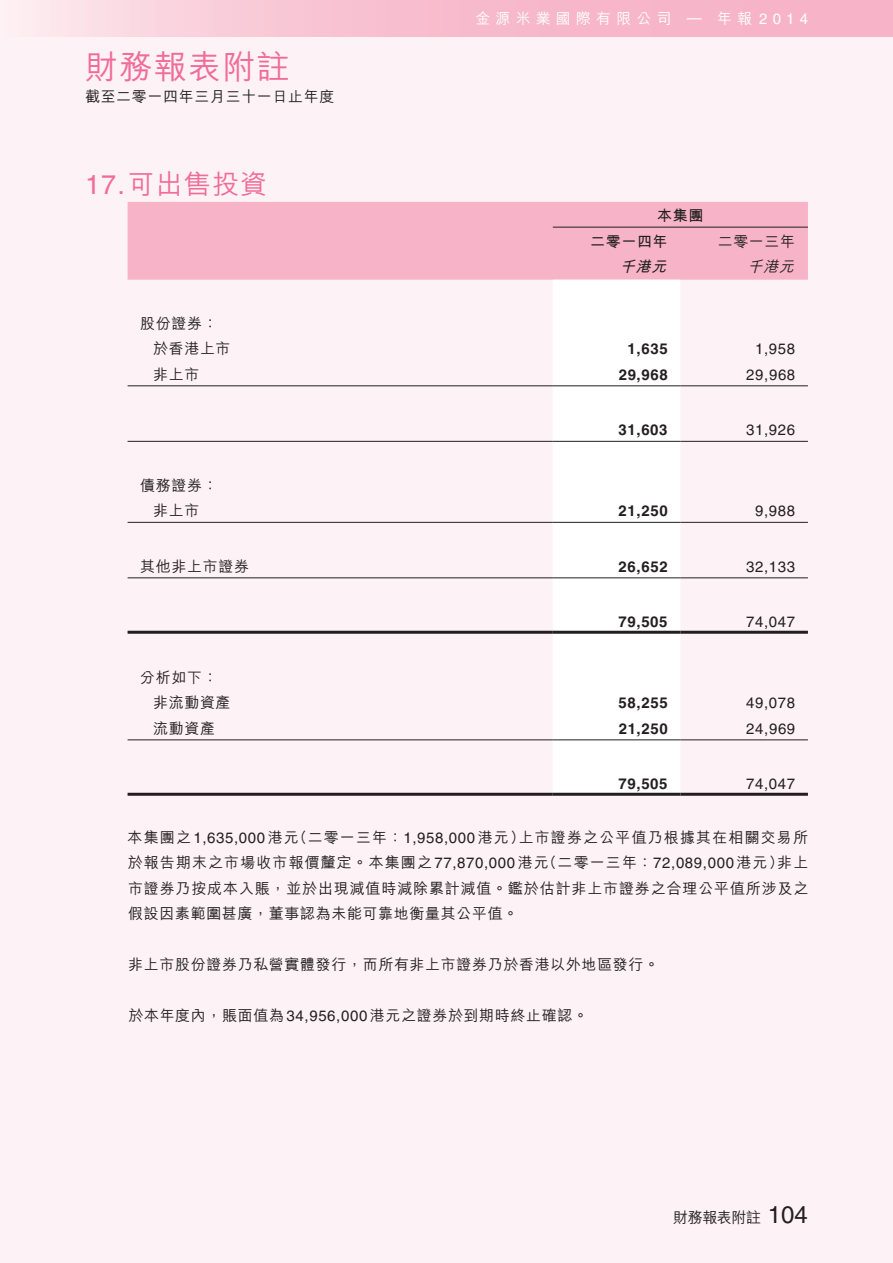
<style>
.page{position:relative;width:893px;height:1263px;background:#fff}
.page>*{position:absolute;margin:0;border:0;box-sizing:border-box;transform-origin:0 0}
.t1{font:500 33px "M Hei HK";letter-spacing:.04em;color:#f16c9a}
.t2{font:500 27px "M Hei HK";letter-spacing:.04em;color:#f16c9a}
.t3{font:24px "Helvetica";color:#231f20}
.t4{font:500 15px/25.5px "M Hei HK";letter-spacing:.04em;color:#231f20}
.t5{font:15px "Helvetica";letter-spacing:.04em;color:#231f20}
.t6{font:700 15px "Helvetica";letter-spacing:.04em;color:#231f20}
.t7{font:500 15px "M Hei HK";letter-spacing:.075em;color:#231f20}
.t8{font:500 15px "M Hei HK";letter-spacing:.34em;color:#fff}
.t9{font:700 15px "M Hei HK";letter-spacing:.04em;color:#231f20}
.t10{font:15px "Helvetica";color:#fff}
.t11{font:italic 500 15px "M Hei HK";color:#231f20}
.t12{font:italic 700 15px "M Hei HK";color:#231f20}
.s1{font-family:"Helvetica";font-weight:400}
.s2{font-family:"M Hei HK";font-weight:500}
</style>
<div class="page">
<div style="left:0;top:30px;width:893px;height:1233px;background:#fdf3f6"></div>
<svg style="left:0;top:0;width:893px;height:36px;background:#f8c3d2"></svg>
<div style="left:128px;top:202px;width:680px;height:78px;background:#f7b4c8"></div>
<div style="left:553px;top:280px;width:127px;height:513px;background:#fff"></div>
<hr style="left:553px;top:227px;width:255px;height:1px;background:#231f20">
<hr style="left:128px;top:385px;width:425px;height:1px;background:#231f20">
<hr style="left:553px;top:385px;width:127px;height:1px;background:#231f20">
<hr style="left:680px;top:385px;width:128px;height:1px;background:#231f20">
<hr style="left:128px;top:441px;width:425px;height:1px;background:#231f20">
<hr style="left:553px;top:441px;width:127px;height:1px;background:#231f20">
<hr style="left:680px;top:441px;width:128px;height:1px;background:#231f20">
<hr style="left:128px;top:522px;width:425px;height:1px;background:#231f20">
<hr style="left:553px;top:522px;width:127px;height:1px;background:#231f20">
<hr style="left:680px;top:522px;width:128px;height:1px;background:#231f20">
<hr style="left:128px;top:577px;width:425px;height:1px;background:#231f20">
<hr style="left:553px;top:577px;width:127px;height:1px;background:#231f20">
<hr style="left:680px;top:577px;width:128px;height:1px;background:#231f20">
<hr style="left:128px;top:631px;width:425px;height:3px;background:#231f20">
<hr style="left:553px;top:631px;width:127px;height:3px;background:#231f20">
<hr style="left:680px;top:631px;width:128px;height:3px;background:#231f20">
<hr style="left:128px;top:739px;width:425px;height:1px;background:#231f20">
<hr style="left:553px;top:739px;width:127px;height:1px;background:#231f20">
<hr style="left:680px;top:739px;width:128px;height:1px;background:#231f20">
<hr style="left:128px;top:793px;width:425px;height:3px;background:#231f20">
<hr style="left:553px;top:793px;width:127px;height:3px;background:#231f20">
<hr style="left:680px;top:793px;width:128px;height:3px;background:#231f20">
<h1 class="t1" style="left:85px;top:43px;width:206px">財務報表附註</h1>
<p class="t4" style="left:85px;top:83px;width:251px">截至二零一四年三月三十一日止年度</p>
<h2 class="t2" style="left:85px;top:165px;width:184px"><span class="s1">17.</span>可出售投資</h2>
<p class="t4" style="left:140px;top:309px;width:79px">股份證券：</p>
<p class="t4" style="left:153px;top:335px;width:79px">於香港上市</p>
<p class="t4" style="left:153px;top:360px;width:48px">非上市</p>
<p class="t4" style="left:140px;top:471px;width:79px">債務證券：</p>
<p class="t4" style="left:153px;top:497px;width:48px">非上市</p>
<p class="t4" style="left:140px;top:552px;width:110px">其他非上市證券</p>
<p class="t4" style="left:140px;top:663px;width:79px">分析如下：</p>
<p class="t4" style="left:153px;top:689px;width:79px">非流動資產</p>
<p class="t4" style="left:153px;top:714px;width:63px">流動資產</p>
<p class="t8" style="left:475px;top:8px;width:198px">金源米業國際有限公司</p>
<p class="t10" style="left:687px;top:9px;width:16px">—</p>
<p class="t8" style="left:717px;top:8px;width:37px">年報</p>
<p class="t10" style="left:759px;top:10px;width:50px">2 0 1 4</p>
<p class="t9" style="left:657px;top:204px;width:48px">本集團</p>
<p class="t9" style="left:590px;top:230px;width:79px">二零一四年</p>
<p class="t12" style="left:620px;top:256px;width:53px">千港元</p>
<p class="t4" style="left:718px;top:227px;width:79px">二零一三年</p>
<p class="t11" style="left:747px;top:256px;width:53px">千港元</p>
<p class="t6" style="left:628px;top:340px;width:42px">1,635</p>
<p class="t5" style="left:755px;top:340px;width:42px">1,958</p>
<p class="t6" style="left:619px;top:365px;width:51px">29,968</p>
<p class="t5" style="left:746px;top:366px;width:51px">29,968</p>
<p class="t6" style="left:619px;top:421px;width:51px">31,603</p>
<p class="t5" style="left:746px;top:421px;width:51px">31,926</p>
<p class="t6" style="left:619px;top:502px;width:51px">21,250</p>
<p class="t5" style="left:755px;top:502px;width:42px">9,988</p>
<p class="t6" style="left:619px;top:557px;width:51px">26,652</p>
<p class="t5" style="left:746px;top:558px;width:51px">32,133</p>
<p class="t6" style="left:619px;top:613px;width:51px">79,505</p>
<p class="t5" style="left:746px;top:613px;width:51px">74,047</p>
<p class="t6" style="left:619px;top:694px;width:51px">58,255</p>
<p class="t5" style="left:746px;top:694px;width:51px">49,078</p>
<p class="t6" style="left:619px;top:719px;width:51px">21,250</p>
<p class="t5" style="left:746px;top:720px;width:51px">24,969</p>
<p class="t6" style="left:619px;top:775px;width:51px">79,505</p>
<p class="t7" style="left:519px;top:826px;width:291px">上市證券之公平值乃根據其在相關交易所</p>
<p class="t5" style="left:746px;top:775px;width:51px">74,047</p>
<p class="t5" style="left:128px;top:829px;width:173px"><span class="s2">本集團之</span>1,635,000 <span class="s2">港元</span></p>
<p class="t4" style="left:292px;top:823px;width:234px">（二零一三年：<span class="s1">1,958,000</span>港元）</p>
<p class="t4" style="left:128px;top:849px;width:682px">於報告期末之市場收市報價釐定。本集團之<span class="s1">77,870,000</span> 港元<br>市證券乃按成本入賬，並於出現減值時減除累計減值。鑑於估計非上市證券之合理公平值所涉及之假設因素範圍甚廣，董事認為未能可靠地衡量其公平值。</p>
<p class="t4" style="left:128px;top:951px;width:532px">非上市股份證券乃私營實體發行，而所有非上市證券乃於香港以外地區發行。</p>
<p class="t4" style="left:128px;top:1002px;width:461px">於本年度內，賬面值為<span class="s1">34,956,000</span> 港元之證券於到期時終止確認。</p>
<p class="t4" style="left:542px;top:849px;width:243px">（二零一三年：<span class="s1">72,089,000</span>港元）</p>
<p class="t4" style="left:777px;top:849px;width:33px">非上</p>
<p class="t4" style="left:673px;top:1203px;width:90px">財務報表附註</p>
<h3 class="t3" style="left:768px;top:1201px;width:42px">104</h3>
</div>
